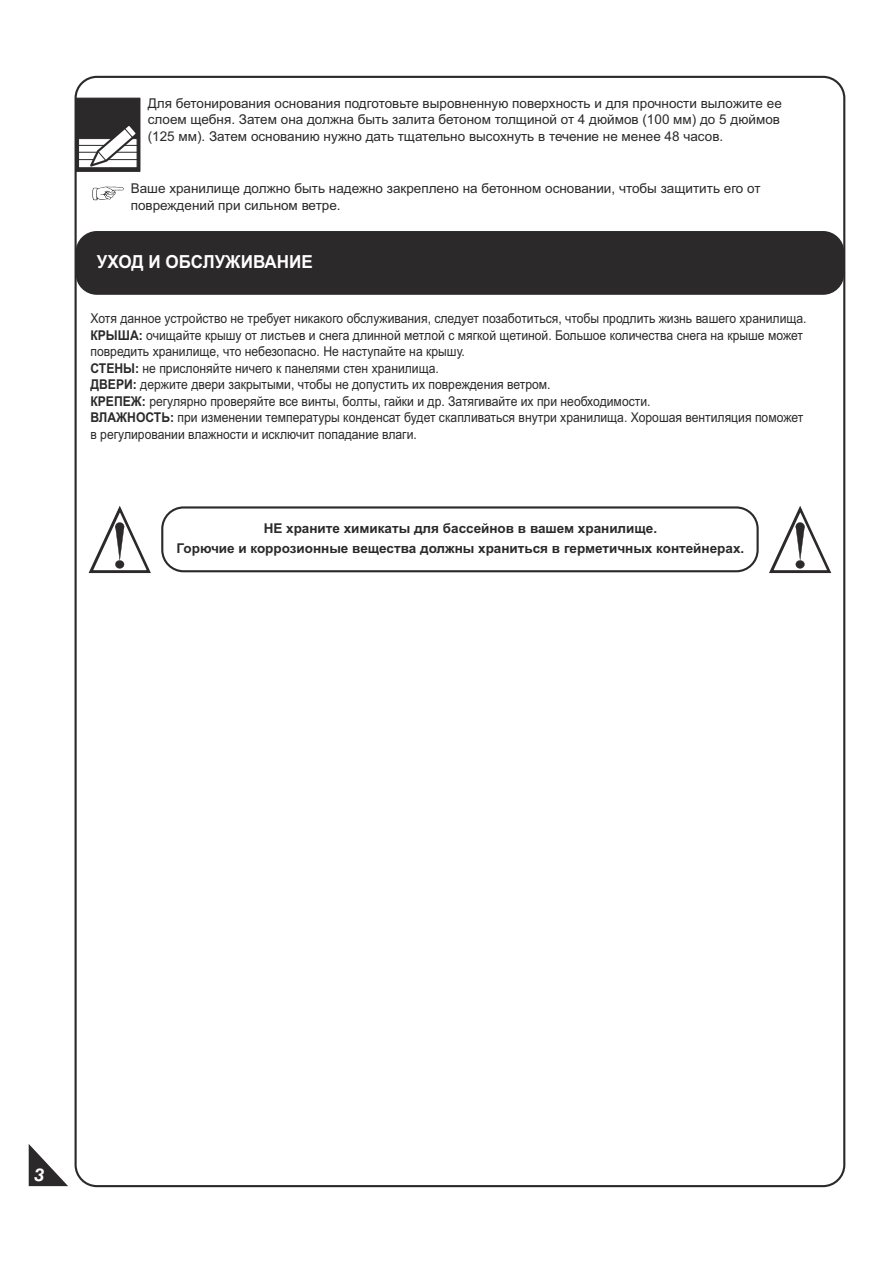
<style>
.page{position:relative;width:893px;height:1263px;background:#fff}
.page>*{position:absolute;margin:0;border:0;box-sizing:border-box;transform-origin:0 0}
.t1{font:700 18px "Arial";color:#fff;scale:.95 1}
.t2{font:italic 700 18px "Swiss 721 BT";color:#fff}
.t3{font:13.5px/16.5px "Arial";color:#2b2929;scale:.9 1}
.t4{font:13.5px/16.5px "Arial";color:#2b2929}
.t5{font:700 13.5px/20.2px "Arial";color:#2b2929;text-align:center}
.s1{font-weight:700}
</style>
<div class="page">
<div style="left:76px;top:231px;width:768px;height:64px;background:#2b2929;border-radius:21px"></div>
<div style="left:76px;top:98px;width:64px;height:73px;background:#2b2929"></div>
<div style="left:75px;top:98px;width:65px;height:74px;border:1px solid #2b2929"></div>
<svg style="left:79px;top:123px;width:60px;height:46px"></svg>
<svg style="left:92px;top:186px;width:32px;height:14px"></svg>
<svg style="left:89px;top:506px;width:62px;height:67px"></svg>
<svg style="left:769px;top:506px;width:62px;height:67px"></svg>
<div style="left:161px;top:506px;width:598px;height:66px;border:2px solid #2b2929;border-radius:21px"></div>
<svg style="left:29px;top:1144px;width:39px;height:42px"></svg>
<p class="t4" style="left:148px;top:96px;width:636px">Для бетонирования основания подготовьте выровненную поверхность и для прочности выложите ее слоем щебня. Затем она должна быть залита бетоном толщиной от 4 дюймов (100 мм) до 5 дюймов (125 мм). Затем основанию нужно дать тщательно высохнуть в течение не менее 48 часов.</p>
<p class="t4" style="left:131px;top:181px;width:631px">Ваше хранилище должно быть надежно закреплено на бетонном основании, чтобы защитить его от повреждений при сильном ветре.</p>
<h1 class="t1" style="left:97px;top:255px;width:229px">УХОД И ОБСЛУЖИВАНИЕ</h1>
<p class="t3" style="left:90px;top:312px;width:797px">Хотя данное устройство не требует никакого обслуживания, следует позаботиться, чтобы продлить жизнь вашего хранилища.<br><span class="s1">КРЫША:</span> очищайте крышу от листьев и снега длинной метлой с мягкой щетиной. Большое количества снега на крыше может повредить хранилище, что небезопасно. Не наступайте на крышу.<br><span class="s1">СТЕНЫ:</span> не прислоняйте ничего к панелями стен хранилища.<br><span class="s1">ДВЕРИ:</span> держите двери закрытыми, чтобы не допустить их повреждения ветром.<br><span class="s1">КРЕПЕЖ:</span> регулярно проверяйте все винты, болты, гайки и др. Затягивайте их при необходимости.<br><span class="s1">ВЛАЖНОСТЬ:</span> при изменении температуры конденсат будет скапливаться внутри хранилища. Хорошая вентиляция поможет в регулировании влажности и исключит попадание влаги.</p>
<p class="t5" style="left:177px;top:519px;width:569px">НЕ храните химикаты для бассейнов в вашем хранилище.<br>Горючие и коррозионные вещества должны храниться в герметичных контейнерах.</p>
<h1 class="t2" style="left:34px;top:1167px;width:12px">3</h1>
</div>
